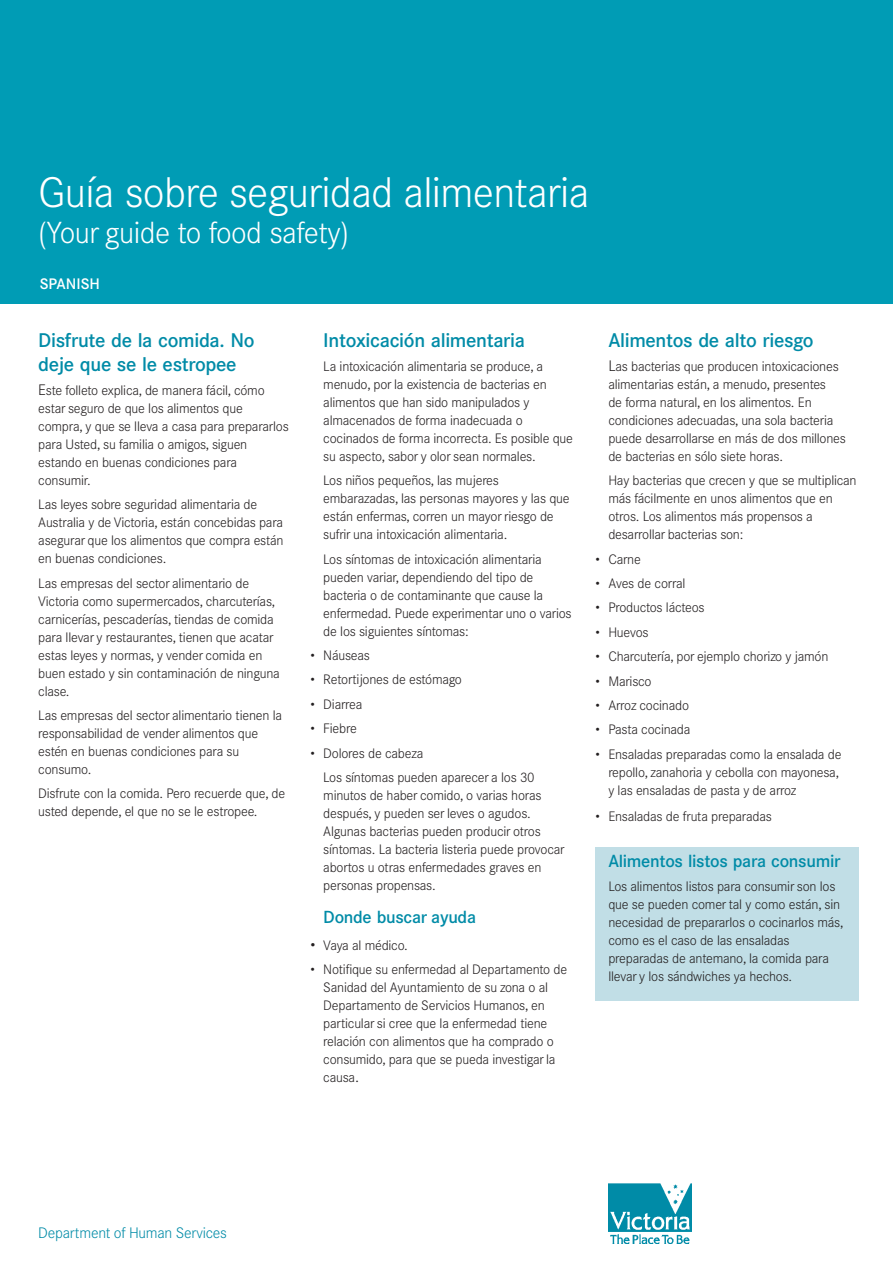
<style>
.page{position:relative;width:893px;height:1263px;background:#fff}
.page>*{position:absolute;margin:0;border:0;box-sizing:border-box;transform-origin:0 0}
.t1{font:300 42px "Corporate SBQ";letter-spacing:-.015em;color:#fff}
.t2{font:300 30px "Corporate SBQ";letter-spacing:-.015em;color:#fff}
.t3{font:500 19.5px/24px "Corporate SBQ";letter-spacing:-.02em;color:#008ba7}
.t4{font:500 17.25px "Corporate SBQ";letter-spacing:-.02em;color:#008ba7}
.t5{font:300 15px "Corporate SBQ";letter-spacing:-.015em;color:#008ba7}
.t6{font:500 15px "Corporate SBQ";color:#fff}
.t7{font:300 13.5px/18px "Corporate SBQ";letter-spacing:-.015em;color:#231f20}
.s1{font-size:15px}
</style>
<div class="page">
<div style="left:595px;top:847px;width:263px;height:154px;background:#c1dee6"></div>
<img style="left:608px;top:1184px;width:83px;height:59px">
<div style="left:0;top:0;width:892px;height:304px;background:#009cb5"></div>
<h1 class="t1" style="left:38px;top:178px;width:552px">Guía sobre seguridad alimentaria</h1>
<h2 class="t2" style="left:38px;top:222px;width:312px">(Your guide to food safety)</h2>
<p class="t6" style="left:40px;top:279px;width:62px">SPANISH</p>
<h3 class="t3" style="left:38px;top:330px;width:218px">Disfrute de la comida. No deje que se le estropee</h3>
<p class="t7" style="left:38px;top:383px;width:252px"><span class="s1">E</span>ste folleto explica, de manera fácil, cómo estar seguro de que los alimentos que compra, y que se lleva a casa para prepararlos para Usted, su familia o amigos, siguen estando en buenas condiciones para consumir.</p>
<p class="t7" style="left:38px;top:497px;width:247px">Las leyes sobre seguridad alimentaria de Australia y de Victoria, están concebidas para asegurar que los alimentos que compra están en buenas condiciones.</p>
<p class="t7" style="left:38px;top:575px;width:243px">Las empresas del sector alimentario de Victoria como supermercados, charcuterías, carnicerías, pescaderías, tiendas de comida para llevar y restaurantes, tienen que acatar estas leyes y normas, y vender comida en buen estado y sin contaminación de ninguna clase.</p>
<p class="t7" style="left:38px;top:708px;width:245px">Las empresas del sector alimentario tienen la responsabilidad de vender alimentos que estén en buenas condiciones para su consumo.</p>
<p class="t7" style="left:38px;top:786px;width:248px">Disfrute con la comida. Pero recuerde que, de usted depende, el que no se le estropee.</p>
<h3 class="t3" style="left:323px;top:330px;width:203px">Intoxicación alimentaria</h3>
<p class="t7" style="left:323px;top:359px;width:251px">La intoxicación alimentaria se produce, a menudo, por la existencia de bacterias en alimentos que han sido manipulados y almacenados de forma inadecuada o cocinados de forma incorrecta. Es posible que su aspecto, sabor y olor sean normales.</p>
<p class="t7" style="left:323px;top:473px;width:248px">Los niños pequeños, las mujeres embarazadas, las personas mayores y las que están enfermas, corren un mayor riesgo de sufrir una intoxicación alimentaria.</p>
<p class="t7" style="left:323px;top:551px;width:250px">Los síntomas de intoxicación alimentaria pueden variar, dependiendo del tipo de bacteria o de contaminante que cause la enfermedad. Puede experimentar uno o varios de los siguientes síntomas:</p>
<p class="t7" style="left:310px;top:648px;width:61px">• Náuseas</p>
<p class="t7" style="left:310px;top:672px;width:153px">• Retortijones de estómago</p>
<p class="t7" style="left:310px;top:697px;width:53px">• Diarrea</p>
<p class="t7" style="left:310px;top:721px;width:48px">• Fiebre</p>
<p class="t7" style="left:323px;top:742px;width:213px;line-height:24.5px;text-indent:-13px">• Dolores de cabeza<br>Los síntomas pueden aparecer a los 30</p>
<p class="t7" style="left:323px;top:788px;width:243px">minutos de haber comido, o varias horas después, y pueden ser leves o agudos.<br>Algunas bacterias pueden producir otros síntomas. La bacteria listeria puede provocar abortos u otras enfermedades graves en personas propensas.</p>
<p class="t4" style="left:323px;top:911px;width:154px">Donde buscar ayuda</p>
<p class="t7" style="left:310px;top:937px;width:99px"><span class="s1">•</span> Vaya al médico.</p>
<p class="t7" style="left:323px;top:962px;width:245px;text-indent:-13px">• Notifique su enfermedad al Departamento de Sanidad del Ayuntamiento de su zona o al Departamento de Servicios Humanos, en particular si cree que la enfermedad tiene relación con alimentos que ha comprado o consumido, para que se pueda investigar la causa<span class="s1">.</span></p>
<h3 class="t3" style="left:608px;top:330px;width:207px">Alimentos de alto riesgo</h3>
<p class="t7" style="left:608px;top:359px;width:239px"><span class="s1">L</span>as bacterias que producen intoxicaciones alimentarias están, a menudo, presentes<br>de forma natural, en los alimentos. En condiciones adecuadas, una sola bacteria puede desarrollarse en más de dos millones de bacterias en sólo siete horas.</p>
<p class="t7" style="left:608px;top:473px;width:250px">Hay bacterias que crecen y que se multiplican más fácilmente en unos alimentos que en otros. Los alimentos más propensos a desarrollar bacterias son:</p>
<p class="t7" style="left:595px;top:551px;width:47px">• Carne</p>
<p class="t7" style="left:595px;top:576px;width:91px">• Aves de corral</p>
<p class="t7" style="left:595px;top:600px;width:111px">• Productos lácteos</p>
<p class="t7" style="left:595px;top:625px;width:55px">• Huevos</p>
<p class="t7" style="left:595px;top:649px;width:234px">• Charcutería, por ejemplo chorizo y jamón</p>
<p class="t7" style="left:595px;top:673px;width:58px">• Marisco</p>
<p class="t7" style="left:595px;top:698px;width:95px">• Arroz cocinado</p>
<p class="t7" style="left:595px;top:722px;width:96px">• Pasta cocinada</p>
<p class="t7" style="left:608px;top:746px;width:235px;text-indent:-13px">• Ensaladas preparadas como la ensalada de repollo, zanahoria y cebolla con mayonesa, y las ensaladas de pasta y de arroz</p>
<p class="t7" style="left:595px;top:809px;width:178px">• Ensaladas de fruta preparadas</p>
<p class="t4" style="left:608px;top:855px;width:234px">Alimentos listos para consumir</p>
<p class="t7" style="left:608px;top:879px;width:236px">Los alimentos listos para consumir son los que se pueden comer tal y como están, sin necesidad de prepararlos o cocinarlos más, como es el caso de las ensaladas preparadas de antemano, la comida para llevar y los sándwiches ya hechos.</p>
<p class="t5" style="left:38px;top:1227px;width:190px">Department of Human Services</p>
</div>
